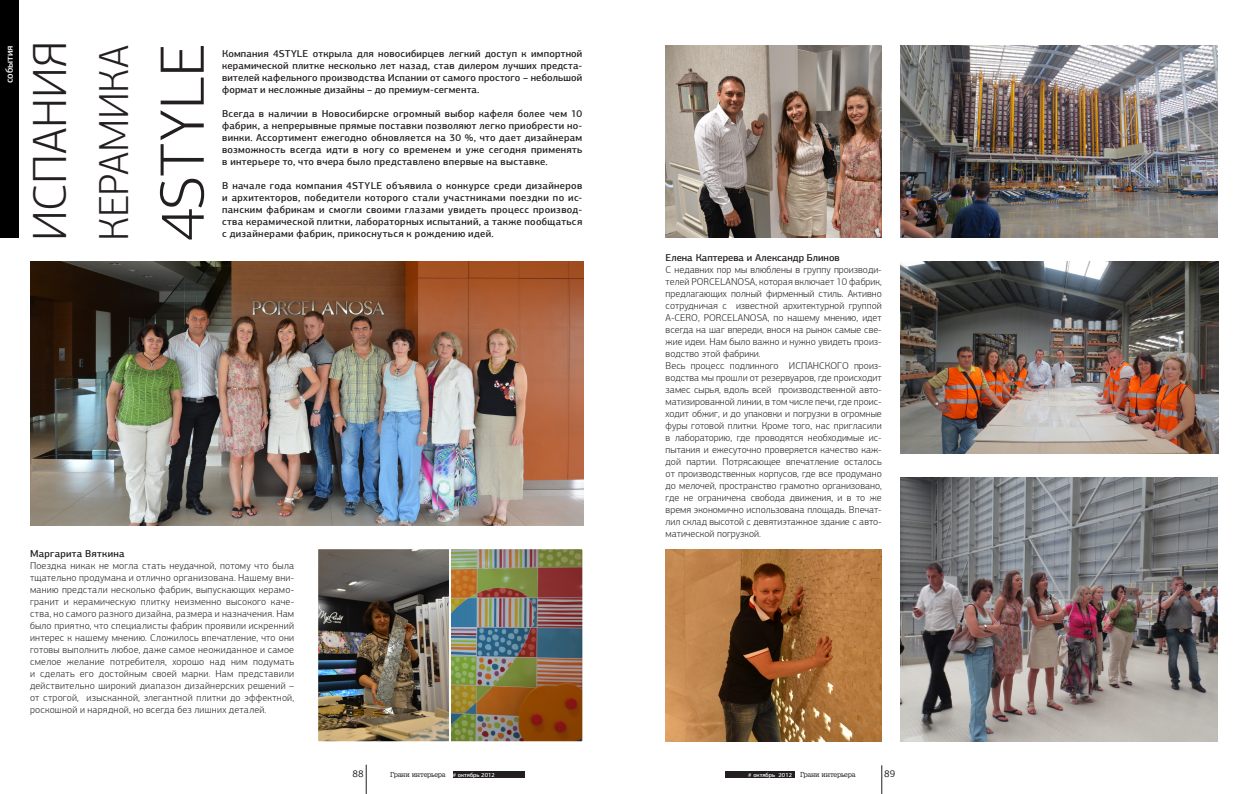
<style>
.page{position:relative;width:1248px;height:794px;background:#fff}
.page>*{position:absolute;margin:0;border:0;box-sizing:border-box;transform-origin:0 0}
.t1{font:300 63px "PF Agora Sans Pro";letter-spacing:-.01em;color:#231f20}
.t2{font:300 48px "PF Agora Sans Pro";letter-spacing:-.01em;color:#231f20}
.t3{font:300 42px "PF Agora Sans Pro";letter-spacing:-.01em;color:#231f20}
.t4{font:300 10px/12px "PF Agora Sans Pro";color:#231f20;text-align:justify}
.t5{font:500 10px/12px "PF Agora Sans Pro";letter-spacing:.025em;color:#231f20;text-align:justify}
.t6{font:500 10px "PF Agora Sans Pro";color:#231f20}
.t7{font:500 10px "PF Agora Sans Pro";color:#fff}
.t8{font:10px "PF Agora Sans Pro";color:#231f20}
.t9{font:7px "AG Gloria";letter-spacing:-.04em;color:#231f20}
.s1{font-family:"PF Agora Sans Pro";font-weight:500;font-size:6px;color:#fff}
</style>
<div class="page">
<div style="left:453px;top:771px;width:71px;height:6px;background:#231f20"></div>
<div style="left:725px;top:771px;width:70px;height:6px;background:#231f20"></div>
<hr style="left:366px;top:764px;width:1px;height:30px;background:#231f20">
<svg style="left:881px;top:765px;width:1px;height:29px"></svg>
<div style="left:0;top:0;width:18px;height:237px;background:#000"></div>
<img style="left:30px;top:261px;width:553px;height:264px">
<img style="left:318px;top:549px;width:265px;height:193px">
<img style="left:665px;top:45px;width:216px;height:192px">
<img style="left:900px;top:45px;width:317px;height:192px">
<img style="left:900px;top:261px;width:317px;height:192px">
<img style="left:900px;top:477px;width:317px;height:264px">
<img style="left:665px;top:549px;width:216px;height:192px">
<p class="t7" style="left:3px;top:83px;width:39px;rotate:-90deg">события</p>
<p class="t2" style="left:22px;top:241px;width:202px;rotate:-90deg">ИСПАНИЯ</p>
<p class="t3" style="left:90px;top:241px;width:198px;rotate:-90deg">КЕРАМИКА</p>
<p class="t1" style="left:146px;top:241px;width:199px;rotate:-90deg">4STYLE</p>
<p class="t5" style="left:222px;top:48px;width:362px">Компания 4STYLE открыла для новосибирцев легкий доступ к импортной керамической плитке несколько лет назад, став дилером лучших предста&shy;вителей кафельного производства Испании от самого простого – небольшой формат и несложные дизайны – до премиум-сегмента.</p>
<p class="t5" style="left:222px;top:108px;width:362px">Всегда в наличии в Новосибирске огромный выбор кафеля более чем 10 фабрик, а непрерывные прямые поставки позволяют легко приобрести но&shy;винки. Ассортимент ежегодно обновляется на 30 %, что дает дизайнерам возможность всегда идти в ногу со временем и уже сегодня применять в интерьере то, что вчера было представлено впервые на выставке.</p>
<p class="t5" style="left:222px;top:180px;width:362px">В начале года компания 4STYLE объявила о конкурсе среди дизайнеров и архитекторов, победители которого стали участниками поездки по ис&shy;панским фабрикам и смогли своими глазами увидеть процесс производ&shy;ства керамической плитки, лабораторных испытаний, а также пообщаться с дизайнерами фабрик, прикоснуться к рождению идей.</p>
<p class="t5" style="left:30px;top:547px;width:96px">Маргарита Вяткина</p>
<p class="t4" style="left:30px;top:559px;width:266px">Поездка никак не могла стать неудачной, потому что была тщательно продумана и отлично организована. Нашему вни&shy;манию предстали несколько фабрик, выпускающих керамо&shy;гранит и керамическую плитку неизменно высокого каче&shy;ства, но самого разного дизайна, размера и назначения. Нам было приятно, что специалисты фабрик проявили искренний интерес к нашему мнению. Сложилось впечатление, что они готовы выполнить любое, даже самое неожиданное и самое смелое желание потребителя, хорошо над ним подумать и сделать его достойным своей марки. Нам представили действительно широкий диапазон дизайнерских решений – от строгой, изысканной, элегантной плитки до эффектной, роскошной и нарядной, но всегда без лишних деталей.</p>
<p class="t6" style="left:665px;top:251px;width:176px">Елена Каптерева и Александр Блинов</p>
<p class="t4" style="left:665px;top:263px;width:218px">С недавних пор мы влюблены в группу производи&shy;телей PORCELANOSA, которая включает 10 фабрик, предлагающих полный фирменный стиль. Активно сотрудничая с известной архитектурной группой A-CERO, PORCELANOSA, по нашему мнению, идет всегда на шаг впереди, внося на рынок самые све&shy;жие идеи. Нам было важно и нужно увидеть произ&shy;водство этой фабрики.</p>
<p class="t4" style="left:665px;top:359px;width:218px">Весь процесс подлинного ИСПАНСКОГО произ&shy;водства мы прошли от резервуаров, где происходит замес сырья, вдоль всей производственной авто&shy;матизированной линии, в том числе печи, где проис&shy;ходит обжиг, и до упаковки и погрузки в огромные фуры готовой плитки. Кроме того, нас пригласили в лабораторию, где проводятся необходимые ис&shy;пытания и ежесуточно проверяется качество каж&shy;дой партии. Потрясающее впечатление осталось от производственных корпусов, где все продумано до мелочей, пространство грамотно организовано, где не ограничена свобода движения, и в то же время экономично использована площадь. Впечат&shy;лил склад высотой с девятиэтажное здание с авто&shy;матической погрузкой.</p>
<p class="t8" style="left:352px;top:768px;width:13px">88</p>
<p class="t9" style="left:390px;top:770px;width:106px">Грани интерьера <span class="s1"># октябрь 2012</span></p>
<p class="t9" style="left:748px;top:770px;width:109px"><span class="s1"># октябрь 2012</span> Грани интерьера</p>
<p class="t8" style="left:884px;top:768px;width:13px">89</p>
</div>
